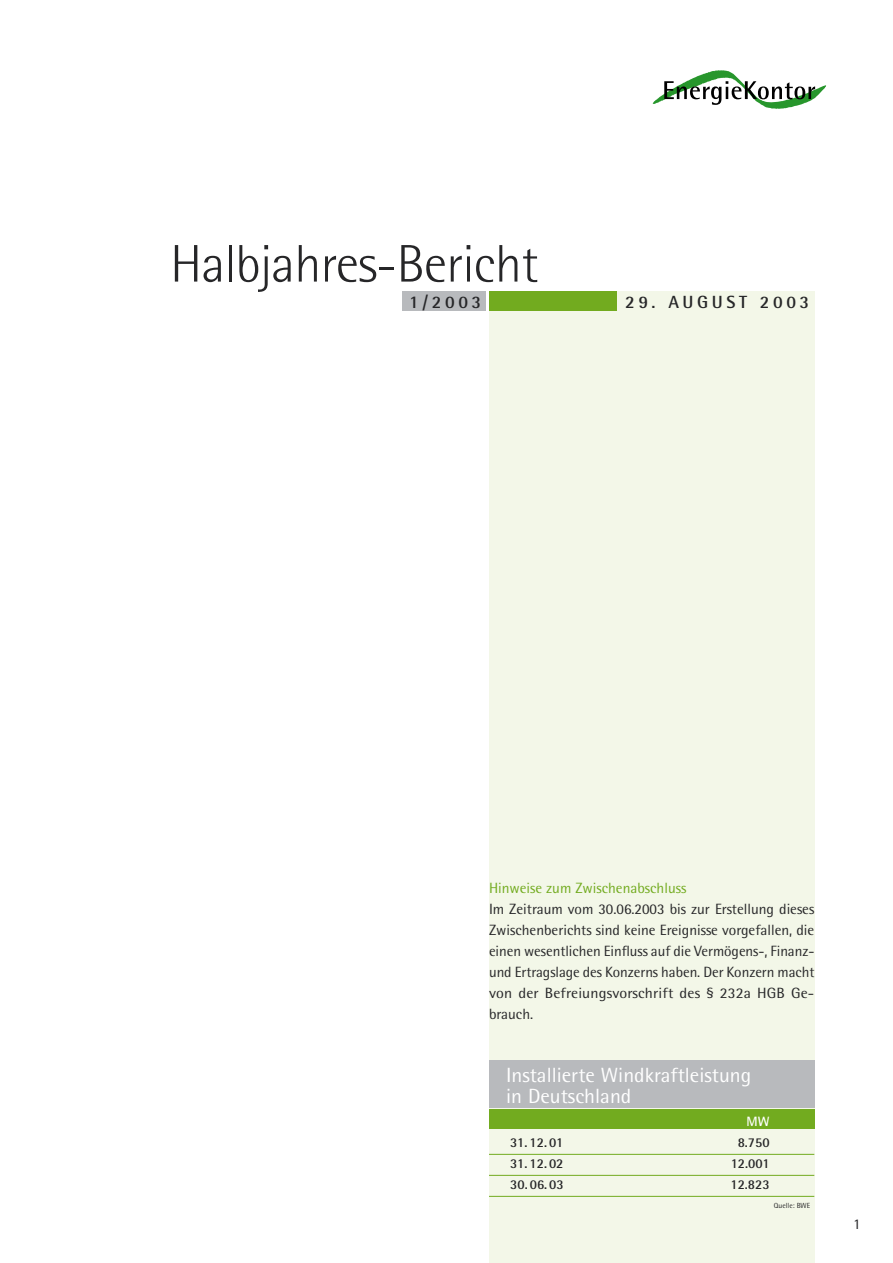
<style>
.page{position:relative;width:893px;height:1263px;background:#fff}
.page>*{position:absolute;margin:0;border:0;box-sizing:border-box;transform-origin:0 0}
.t1{font:300 52.95px "Rotis Semi Sans";letter-spacing:-.015em;color:#262628}
.t2{font:20.55px "Rotis Semi Sans";color:#fff}
.t3{font:700 17.7px "Rotis Semi Sans";letter-spacing:.2em;color:#262628}
.Fließtext{font:14.85px/21px "Rotis Semi Sans";letter-spacing:.01em;color:#262628;text-align:justify}
.Fließtext-2{font:14.85px "Rotis Semi Sans";color:#72ab1f}
.t4{font:700 13.5px "Rotis Semi Sans";color:#262628}
.t5{font:700 13.5px "Rotis Semi Sans";color:#fff}
.Fließtext-3{font:7.35px "Rotis Semi Sans";color:#262628}
</style>
<div class="page">
<div style="left:489px;top:291px;width:325px;height:972px;background:#f3f7e8"></div>
<svg style="left:653px;top:70px;width:173px;height:39px"></svg>
<div style="left:402px;top:291px;width:84px;height:20px;background:#b8babd"></div>
<div style="left:489px;top:291px;width:128px;height:20px;background:#72ab1f"></div>
<div style="left:489px;top:1061px;width:325px;height:47px;background:#b8babd"></div>
<div style="left:489px;top:1109px;width:325px;height:20px;background:#72ab1f"></div>
<hr style="left:489px;top:1154px;width:325px;height:1px;background:#72ab1f">
<hr style="left:489px;top:1175px;width:325px;height:1px;background:#72ab1f">
<hr style="left:489px;top:1196px;width:325px;height:1px;background:#72ab1f">
<p class="t1" style="left:170px;top:233px;width:370px">Halbjahres-Bericht</p>
<p class="t3" style="left:409px;top:291px;width:73px">1/2003</p>
<p class="t3" style="left:625px;top:291px;width:186px">29. AUGUST 2003</p>
<p class="Fließtext-2" style="left:489px;top:879px;width:199px">Hinweise zum Zwischenabschluss</p>
<p class="Fließtext" style="left:489px;top:898px;width:327px">Im Zeitraum vom 30.06.2003 bis zur Erstellung dieses Zwischenberichts sind keine Ereignisse vorgefallen, die einen wesentlichen Einfluss auf die Vermögens-, Finanz&shy;und Ertragslage des Konzerns haben. Der Konzern macht von der Befreiungsvorschrift des § 232a HGB Ge&shy;brauch.</p>
<p class="t2" style="left:506px;top:1062px;width:247px">Installierte Windkraftleistung</p>
<p class="t2" style="left:506px;top:1083px;width:127px">in Deutschland</p>
<p class="t5" style="left:747px;top:1113px;width:25px">MW</p>
<p class="t4" style="left:510px;top:1134px;width:55px">31. 12. 01</p>
<p class="t4" style="left:738px;top:1134px;width:33px">8.750</p>
<p class="t4" style="left:510px;top:1155px;width:55px">31. 12. 02</p>
<p class="t4" style="left:731px;top:1155px;width:40px">12.001</p>
<p class="t4" style="left:510px;top:1176px;width:55px">30. 06. 03</p>
<p class="t4" style="left:730px;top:1176px;width:41px">12.823</p>
<p class="Fließtext-3" style="left:774px;top:1201px;width:38px">Quelle: BWE</p>
<p class="Fließtext" style="left:853px;top:1213px;width:9px">1</p>
</div>
